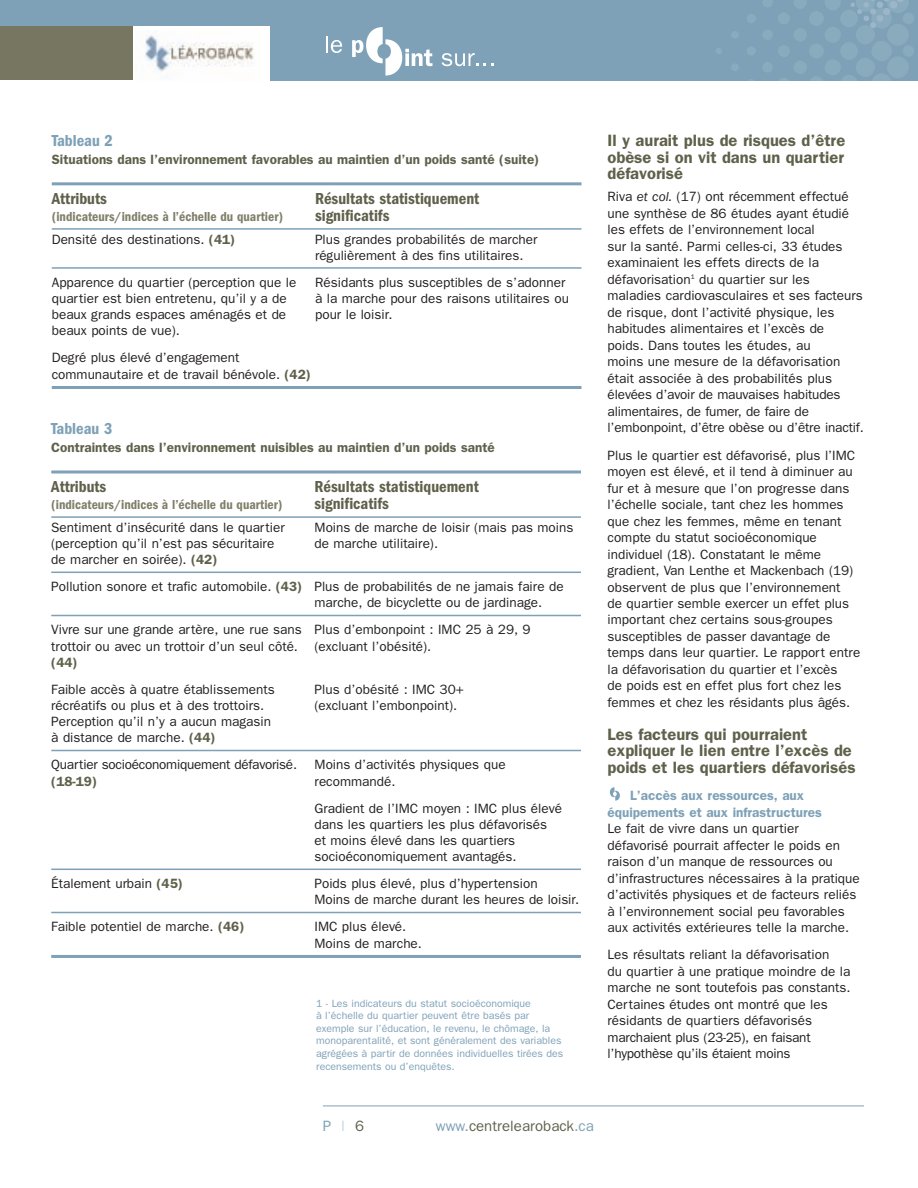
<style>
.page{position:relative;width:918px;height:1188px;background:#fff}
.page>*{position:absolute;margin:0;border:0;box-sizing:border-box;transform-origin:0 0}
.t1{font:600 16.5px/16.5px "Franklin Gothic";color:#60614b;text-align:justify}
.t2{font:600 condensed 16.5px "Franklin Gothic";color:#60614b}
.t3{font:600 condensed 16.5px "Franklin Gothic";color:#7ea1b7}
.t4{font:15px "Franklin Gothic";color:#60614b}
.t5{font:15px "Franklin Gothic";color:#7ea1b7}
.t6{font:13.5px/16.5px "Franklin Gothic";color:#231f20}
.t7{font:600 13.5px "Franklin Gothic";color:#60614b}
.t8{font:600 condensed 13.5px "Franklin Gothic";color:#7f7f69}
.t9{font:600 13.5px/16.5px "Franklin Gothic";color:#7ea1b7;text-align:center}
.t10{font:13.5px "Franklin Gothic";letter-spacing:-.02em;color:#231f20}
.t11{font:10.5px/12.6px "Franklin Gothic";color:#7ea1b7}
.s1{font-weight:600;color:#60614b}
.s2{font-style:italic}
.s3{color:#b7cad8}
.s4{color:#60614b}
.s5{color:#7ea1b7}
</style>
<div class="page">
<svg style="left:610px;top:787px;width:10px;height:13px"></svg>
<div style="left:0;top:0;width:918px;height:81px;background:#7ea1b7"></div>
<svg style="left:716px;top:48px;width:6px;height:6px"></svg>
<svg style="left:732px;top:0;width:182px;height:81px"></svg>
<hr style="left:323px;top:1106px;width:541px;height:1px;background:#7ea1b7">
<div style="left:0;top:26px;width:270px;height:55px;background:#fff"></div>
<img style="left:145px;top:35px;width:109px;height:37px">
<svg style="left:326px;top:36px;width:16px;height:17px"></svg>
<svg style="left:352px;top:27px;width:80px;height:49px"></svg>
<svg style="left:442px;top:53px;width:51px;height:13px"></svg>
<div style="left:0;top:26px;width:133px;height:54px;background:#777761"></div>
<hr style="left:52px;top:182px;width:530px;height:3px;background:#7ea1b7">
<hr style="left:52px;top:228px;width:530px;height:2px;background:#7ea1b7">
<hr style="left:52px;top:267px;width:530px;height:2px;background:#7ea1b7">
<hr style="left:52px;top:386px;width:530px;height:3px;background:#7ea1b7">
<hr style="left:51px;top:470px;width:530px;height:3px;background:#7ea1b7">
<hr style="left:51px;top:516px;width:530px;height:2px;background:#7ea1b7">
<hr style="left:51px;top:572px;width:530px;height:1px;background:#7ea1b7">
<hr style="left:51px;top:615px;width:530px;height:1px;background:#7ea1b7">
<hr style="left:51px;top:750px;width:530px;height:1px;background:#7ea1b7">
<hr style="left:51px;top:869px;width:530px;height:1px;background:#7ea1b7">
<hr style="left:51px;top:912px;width:530px;height:1px;background:#7ea1b7">
<hr style="left:51px;top:955px;width:530px;height:3px;background:#7ea1b7">
<p class="t3" style="left:52px;top:135px;width:63px">Tableau 2</p>
<p class="t7" style="left:52px;top:152px;width:489px">Situations dans l’environnement favorables au maintien d’un poids santé (suite)</p>
<p class="t2" style="left:52px;top:193px;width:57px">Attributs</p>
<p class="t2" style="left:315px;top:193px;width:166px">Résultats statistiquement</p>
<p class="t8" style="left:52px;top:212px;width:233px">(indicateurs/indices à l’échelle du quartier)</p>
<p class="t2" style="left:315px;top:210px;width:76px">significatifs</p>
<p class="t6" style="left:52px;top:231px;width:185px">Densité des destinations. <span class="s1">(41)</span></p>
<p class="t6" style="left:315px;top:231px;width:224px">Plus grandes probabilités de marcher régulièrement à des fins utilitaires.</p>
<p class="t6" style="left:52px;top:274px;width:246px">Apparence du quartier (perception que le</p>
<p class="t6" style="left:315px;top:274px;width:252px">Résidants plus susceptibles de s’adonner</p>
<p class="t6" style="left:52px;top:290px;width:237px">quartier est bien entretenu, qu’il y a de</p>
<p class="t6" style="left:315px;top:290px;width:255px">à la marche pour des raisons utilitaires ou</p>
<p class="t6" style="left:52px;top:306px;width:236px">beaux grands espaces aménagés et de</p>
<p class="t6" style="left:315px;top:306px;width:79px">pour le loisir.</p>
<p class="t6" style="left:52px;top:317px;width:189px;line-height:27px">beaux points de vue).<br>Degré plus élevé d’engagement</p>
<p class="t6" style="left:52px;top:366px;width:261px">communautaire et de travail bénévole. <span class="s1">(42)</span></p>
<p class="t3" style="left:51px;top:423px;width:63px">Tableau 3</p>
<p class="t7" style="left:51px;top:440px;width:445px">Contraintes dans l’environnement nuisibles au maintien d’un poids santé</p>
<p class="t2" style="left:51px;top:481px;width:57px">Attributs</p>
<p class="t2" style="left:315px;top:481px;width:166px">Résultats statistiquement</p>
<p class="t8" style="left:51px;top:500px;width:233px">(indicateurs/indices à l’échelle du quartier)</p>
<p class="t2" style="left:315px;top:498px;width:76px">significatifs</p>
<p class="t6" style="left:51px;top:519px;width:235px">Sentiment d’insécurité dans le quartier</p>
<p class="t6" style="left:315px;top:519px;width:260px">Moins de marche de loisir (mais pas moins</p>
<p class="t6" style="left:51px;top:535px;width:225px">(perception qu’il n’est pas sécuritaire</p>
<p class="t6" style="left:315px;top:535px;width:125px">de marche utilitaire).</p>
<p class="t6" style="left:51px;top:546px;width:514px;line-height:27px">de marcher en soirée). <span class="s1">(42)<br></span>Pollution sonore et trafic automobile. <span class="s1">(43)</span> Plus de probabilités de ne jamais faire de</p>
<p class="t6" style="left:51px;top:589px;width:492px;line-height:27px;text-indent:263px">marche, de bicyclette ou de jardinage.<br>Vivre sur une grande artère, une rue sans Plus d’embonpoint : IMC 25 à 29, 9</p>
<p class="t6" style="left:51px;top:638px;width:382px">trottoir ou avec un trottoir d’un seul côté. (excluant l’obésité).</p>
<p class="t7" style="left:51px;top:654px;width:28px">(44)</p>
<p class="t6" style="left:51px;top:681px;width:225px">Faible accès à quatre établissements</p>
<p class="t6" style="left:315px;top:681px;width:151px">Plus d’obésité : IMC 30+</p>
<p class="t6" style="left:51px;top:697px;width:214px">récréatifs ou plus et à des trottoirs.</p>
<p class="t6" style="left:315px;top:697px;width:144px">(excluant l’embonpoint).</p>
<p class="t6" style="left:51px;top:713px;width:221px">Perception qu’il n’y a aucun magasin à distance de marche. <span class="s1">(44)</span></p>
<p class="t10" style="left:51px;top:757px;width:247px">Quartier socioéconomiquement défavorisé.</p>
<p class="t6" style="left:315px;top:756px;width:193px">Moins d’activités physiques que</p>
<p class="t7" style="left:51px;top:773px;width:47px">(18-19)</p>
<p class="t6" style="left:315px;top:767px;width:249px;line-height:27px">recommandé.<br>Gradient de l’IMC moyen : IMC plus élevé</p>
<p class="t6" style="left:315px;top:816px;width:234px">dans les quartiers les plus défavorisés et moins élevé dans les quartiers socioéconomiquement avantagés.</p>
<p class="t6" style="left:51px;top:875px;width:133px">Étalement urbain <span class="s1">(45)</span></p>
<p class="t6" style="left:315px;top:875px;width:266px">Poids plus élevé, plus d’hypertension<br>Moins de marche durant les heures de loisir.</p>
<p class="t6" style="left:51px;top:918px;width:195px">Faible potentiel de marche. <span class="s1">(46)</span></p>
<p class="t6" style="left:315px;top:919px;width:109px">IMC plus élevé.<br>Moins de marche.</p>
<p class="t11" style="left:316px;top:997px;width:249px">1 - Les indicateurs du statut socioéconomique<br>à l’échelle du quartier peuvent être basés par exemple sur l’éducation, le revenu, le chômage, la monoparentalité, et sont généralement des variables agrégées à partir de données individuelles tirées des recensements ou d’enquêtes.</p>
<p class="t1" style="left:608px;top:132px;width:239px">Il y aurait plus de risques d’être obèse si on vit dans un quartier défavorisé</p>
<p class="t6" style="left:608px;top:188px;width:258px">Riva <span class="s2">et col.</span> (17) ont récemment effectué une synthèse de 86 études ayant étudié les effets de l’environnement local<br>sur la santé. Parmi celles-ci, 33 études examinaient les effets directs de la défavorisation<sup>1</sup> du quartier sur les maladies cardiovasculaires et ses facteurs de risque, dont l’activité physique, les habitudes alimentaires et l’excès de<br>poids. Dans toutes les études, au<br>moins une mesure de la défavorisation était associée à des probabilités plus élevées d’avoir de mauvaises habitudes alimentaires, de fumer, de faire de l’embonpoint, d’être obèse ou d’être inactif.</p>
<p class="t6" style="left:608px;top:447px;width:254px">Plus le quartier est défavorisé, plus l’IMC moyen est élevé, et il tend à diminuer au fur et à mesure que l’on progresse dans l’échelle sociale, tant chez les hommes que chez les femmes, même en tenant compte du statut socioéconomique individuel (18). Constatant le même gradient, Van Lenthe et Mackenbach (19) observent de plus que l’environnement<br>de quartier semble exercer un effet plus important chez certains sous-groupes susceptibles de passer davantage de temps dans leur quartier. Le rapport entre la défavorisation du quartier et l’excès<br>de poids est en effet plus fort chez les femmes et chez les résidants plus âgés.</p>
<p class="t1" style="left:608px;top:726px;width:250px;text-align:left">Les facteurs qui pourraient expliquer le lien entre l’excès de poids et les quartiers défavorisés</p>
<p class="t9" style="left:608px;top:787px;width:216px">L’accès aux ressources, aux équipements et aux infrastructures</p>
<p class="t6" style="left:608px;top:820px;width:254px">Le fait de vivre dans un quartier défavorisé pourrait affecter le poids en raison d’un manque de ressources ou d’infrastructures nécessaires à la pratique d’activités physiques et de facteurs reliés à l’environnement social peu favorables aux activités extérieures telle la marche.</p>
<p class="t6" style="left:608px;top:946px;width:244px">Les résultats reliant la défavorisation<br>du quartier à une pratique moindre de la marche ne sont toutefois pas constants.<br>Certaines études ont montré que les résidants de quartiers défavorisés marchaient plus (23-25), en faisant l’hypothèse qu’ils étaient moins</p>
<p class="t5" style="left:323px;top:1117px;width:43px">P<span class="s3">|</span><span class="s4">6</span></p>
<p class="t4" style="left:436px;top:1117px;width:160px"><span class="s5">www.</span>centrelearoback<span class="s5">.ca</span></p>
</div>
